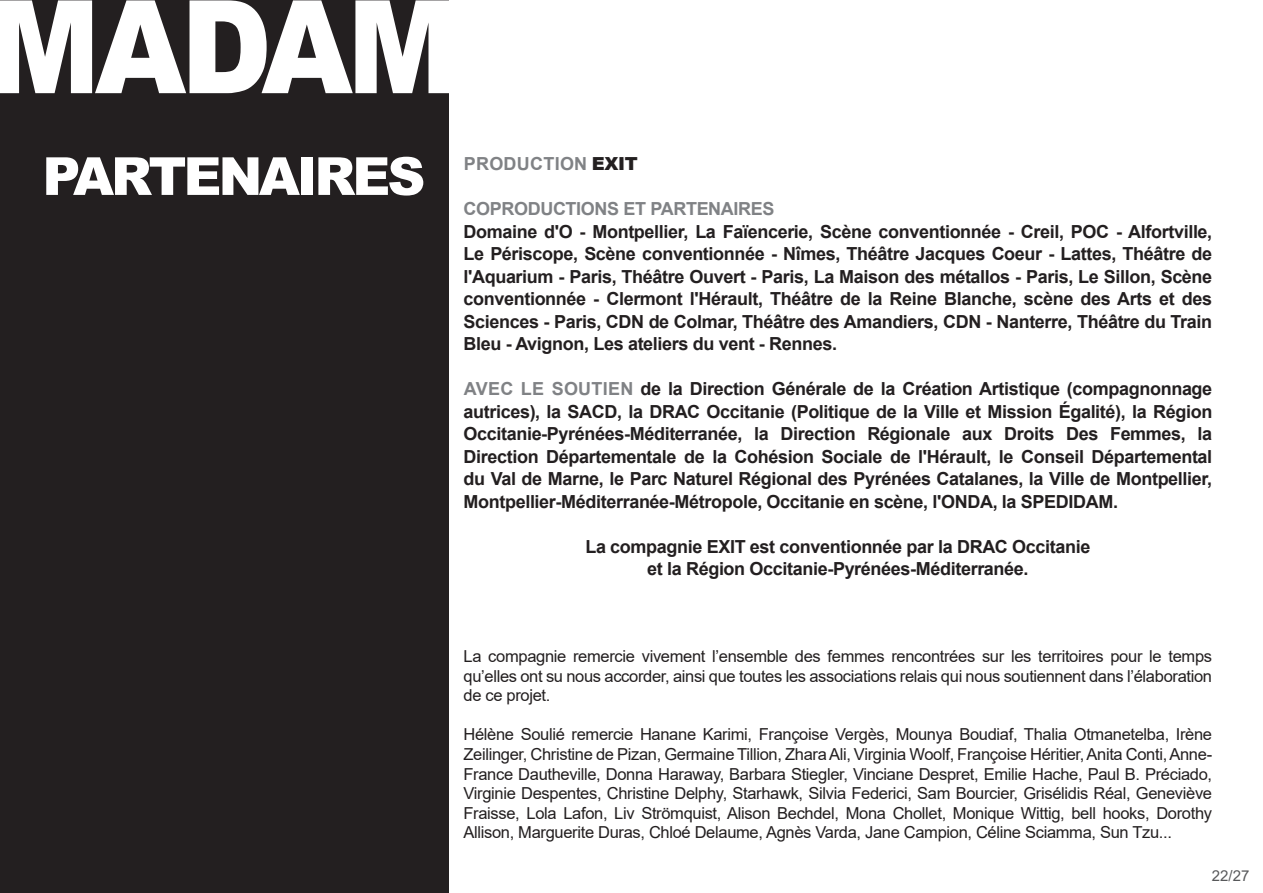
<style>
.page{position:relative;width:1263px;height:893px;background:#fff}
.page>*{position:absolute;margin:0;border:0;box-sizing:border-box;transform-origin:0 0}
.t1{font:900 52.5px "Arial";letter-spacing:-.055em;color:#fff}
.t2{font:700 18px/22.5px "Arial";letter-spacing:-.02em;color:#231f20;text-align:justify}
.t3{font:700 18px "Arial";letter-spacing:-.02em;color:#808285}
.t4{font:700 18px "Arial";letter-spacing:.015em;color:#808285}
.t5{font:16.5px/19.5px "Arial";letter-spacing:-.02em;color:#231f20;text-align:justify}
.t6{font:15px "Arial";color:#57585a}
.s1{font-weight:900;color:#231f20}
.s2{color:#808285}
</style>
<div class="page">
<div style="left:0;top:0;width:449px;height:893px;background:#231f20"></div>
<svg style="left:0;top:0;width:449px;height:93px"></svg>
<hr style="left:1262px;top:0;width:1px;height:893px;background:#231f20">
<svg style="left:1262px;top:0;width:1px;height:93px"></svg>
<h1 class="t1" style="left:42px;top:138px;width:384px">PARTENAIRES</h1>
<p class="t4" style="left:464px;top:151px;width:175px">PRODUCTION <span class="s1">EXIT</span></p>
<p class="t3" style="left:463px;top:196px;width:312px">COPRODUCTIONS ET PARTENAIRES</p>
<p class="t2" style="left:463px;top:221px;width:750px">Domaine d'O - Montpellier, La Faïencerie, Scène conventionnée - Creil, POC - Alfortville, Le Périscope, Scène conventionnée - Nîmes, Théâtre Jacques Coeur - Lattes, Théâtre de l'Aquarium - Paris, Théâtre Ouvert - Paris, La Maison des métallos - Paris, Le Sillon, Scène conventionnée - Clermont l'Hérault, Théâtre de la Reine Blanche, scène des Arts et des Sciences - Paris, CDN de Colmar, Théâtre des Amandiers, CDN - Nanterre, Théâtre du Train Bleu - Avignon, Les ateliers du vent - Rennes.</p>
<p class="t2" style="left:463px;top:378px;width:750px"><span class="s2">AVEC LE SOUTIEN</span> de la Direction Générale de la Création Artistique (compagnonnage autrices), la SACD, la DRAC Occitanie (Politique de la Ville et Mission Égalité), la Région Occitanie-Pyrénées-Méditerranée, la Direction Régionale aux Droits Des Femmes, la Direction Départementale de la Cohésion Sociale de l'Hérault, le Conseil Départemental du Val de Marne, le Parc Naturel Régional des Pyrénées Catalanes, la Ville de Montpellier, Montpellier-Méditerranée-Métropole, Occitanie en scène, l'ONDA, la SPEDIDAM.</p>
<p class="t2" style="left:585px;top:536px;width:506px;text-align:center">La compagnie EXIT est conventionnée par la DRAC Occitanie et la Région Occitanie-Pyrénées-Méditerranée.</p>
<p class="t5" style="left:463px;top:647px;width:750px">La compagnie remercie vivement l’ensemble des femmes rencontrées sur les territoires pour le temps qu’elles ont su nous accorder, ainsi que toutes les associations relais qui nous soutiennent dans l’élaboration de ce projet.</p>
<p class="t5" style="left:463px;top:725px;width:750px">Hélène Soulié remercie Hanane Karimi, Françoise Vergès, Mounya Boudiaf, Thalia Otmanetelba, Irène Zeilinger, Christine de Pizan, Germaine Tillion, Zhara Ali, Virginia Woolf, Françoise Héritier, Anita Conti, Anne-France Dautheville, Donna Haraway, Barbara Stiegler, Vinciane Despret, Emilie Hache, Paul B. Préciado, Virginie Despentes, Christine Delphy, Starhawk, Silvia Federici, Sam Bourcier, Grisélidis Réal, Geneviève Fraisse, Lola Lafon, Liv Strömquist, Alison Bechdel, Mona Chollet, Monique Wittig, bell hooks, Dorothy Allison, Marguerite Duras, Chloé Delaume, Agnès Varda, Jane Campion, Céline Sciamma, Sun Tzu...</p>
<p class="t6" style="left:1212px;top:866px;width:39px">22/27</p>
</div>
